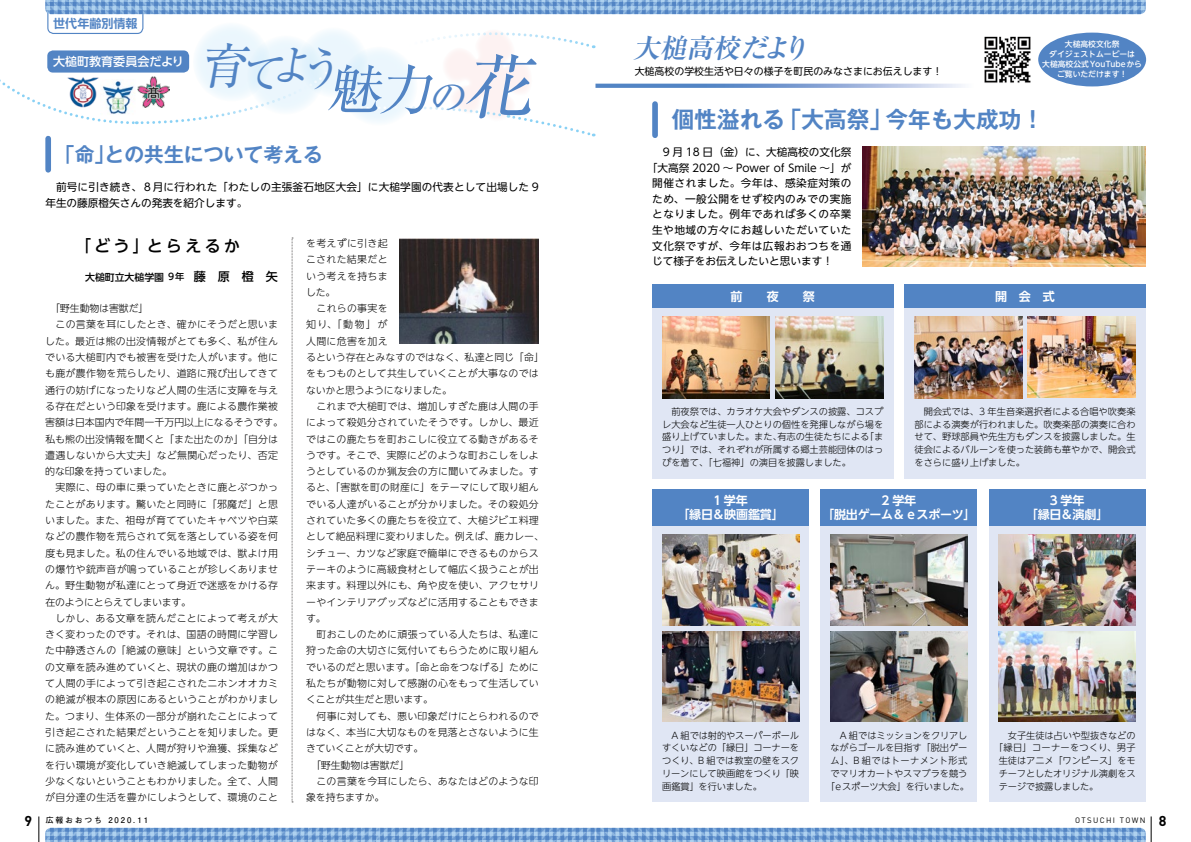
<style>
.page{position:relative;width:1191px;height:842px;background:#fff}
.page>*{position:absolute;margin:0;border:0;box-sizing:border-box;transform-origin:0 0}
.t1{font:italic 54.2px "Ryumin Pro";color:#5284c4}
.t2{font:italic 43.9px "Ryumin Pro";color:#5284c4}
.t3{font:italic 700 26.9px "Ryumin Pro";color:#5284c4}
.t4{font:700 22.7px "Gothic MB101 Pro De";color:#5284c4}
.t5{font:700 19.8px "Gothic MB101 Pro De";color:#5284c4}
.t6{font:500 16.3px "UD Shin Go NT Pro";letter-spacing:.18em;color:#000}
.t7{font:700 12px/14.2px "UD Shin Go NT Pro De";letter-spacing:-.015em;color:#fff;text-align:center}
.t8{font:500 12px "UD Shin Go Pro";color:#fff}
.t9{font:700 12px "Soft Go Std De";color:#5284c4}
.t10{font:10.6px/15.6px "UD Shin Go NT Pro";letter-spacing:.01em;color:#000}
.t11{font:10.6px "UD Shin Go NT Pro";letter-spacing:.045em;color:#000}
.t12{font:10.6px "UD Shin Go NT Pro";letter-spacing:.05em;color:#000}
.t13{font:300 9.9px/16.3px "UD Shin Go NT Pro";letter-spacing:.02em;color:#000}
.t14{font:9.9px "UD Shin M Go Pr 6";color:#000}
.t15{font:500 9.9px "UD Shin Go NT Pro";letter-spacing:-.005em;color:#000}
.t16{font:300 9.2px/12.8px "UD Shin Go NT Pro";color:#000;text-align:justify}
.t17{font:300 9.2px "UD Shin Go NT Pro";letter-spacing:.035em;color:#000}
.t18{font:300 9.2px "UD Shin Go NT Pro";letter-spacing:-.02em;color:#000}
.t19{font:500 7.8px/9.9px "UD Shin M Go Pr 6";color:#fff;text-align:center}
.t20{font:700 7.8px "Futo Go B101 Pro";letter-spacing:.24em;color:#000}
.t21{font:7.8px "DINOT";letter-spacing:.18em;color:#000}
.s1{font-size:48.8px}
.s2{font-weight:500;font-size:37.9px}
.s3{font-size:70.4px}
.s4{font-size:9.2px}
.s5{font-size:12px}
.s6{font-family:"DINOT";font-size:14.2px}
.s7{font-weight:700;font-size:14.2px}
</style>
<div class="page">
<svg style="left:292px;top:238px;width:1px;height:564px"></svg>
<div style="left:45px;top:139px;width:6px;height:31px;background:#5284c4"></div>
<svg style="left:0;top:0;width:1145px;height:139px"></svg>
<div style="left:1038px;top:33px;width:108px;height:53px;background:#5284c4;border-radius:50%"></div>
<img style="left:400px;top:238px;width:139px;height:105px">
<div style="left:652px;top:284px;width:241px;height:194px;background:#e0e6f4"></div>
<img style="left:662px;top:316px;width:108px;height:83px">
<img style="left:775px;top:316px;width:108px;height:83px">
<div style="left:652px;top:284px;width:241px;height:24px;background:#5284c4"></div>
<div style="left:652px;top:502px;width:157px;height:300px;background:#e0e6f4"></div>
<img style="left:662px;top:535px;width:137px;height:90px">
<img style="left:662px;top:631px;width:137px;height:91px">
<div style="left:652px;top:489px;width:157px;height:37px;background:#5284c4"></div>
<div style="left:820px;top:502px;width:157px;height:300px;background:#e0e6f4"></div>
<img style="left:830px;top:535px;width:137px;height:90px">
<img style="left:830px;top:631px;width:137px;height:91px">
<div style="left:820px;top:489px;width:157px;height:37px;background:#5284c4"></div>
<div style="left:988px;top:502px;width:157px;height:300px;background:#e0e6f4"></div>
<img style="left:998px;top:535px;width:137px;height:90px">
<img style="left:998px;top:631px;width:137px;height:91px">
<div style="left:988px;top:489px;width:157px;height:37px;background:#5284c4"></div>
<div style="left:904px;top:284px;width:241px;height:194px;background:#e0e6f4"></div>
<img style="left:914px;top:316px;width:108px;height:83px">
<img style="left:1028px;top:316px;width:107px;height:82px">
<div style="left:904px;top:284px;width:241px;height:24px;background:#5284c4"></div>
<img style="left:979px;top:32px;width:56px;height:55px">
<img style="left:862px;top:147px;width:283px;height:119px">
<svg style="left:39px;top:816px;width:1106px;height:26px"></svg>
<svg style="left:1151px;top:816px;width:1px;height:26px"></svg>
<p class="t9" style="left:53px;top:15px;width:86px">世代年齢別情報</p>
<p class="t8" style="left:53px;top:52px;width:132px">大槌町教育委員会だより</p>
<h2 class="t2" style="left:198px;top:34px;width:156px"><span class="s1">育</span>てよう</h2>
<h1 class="t1" style="left:327px;top:47px;width:226px">魅力<span class="s2">の</span><span class="s3">花</span></h1>
<h3 class="t5" style="left:55px;top:138px;width:269px">「命」との共生について考える</h3>
<p class="t10" style="left:45px;top:179px;width:495px">　前号に引き続き、８月に行われた「わたしの主張釜石地区大会」に大槌学園の代表として出場した 9年生の藤原橙矢さんの発表を紹介します。</p>
<h3 class="t6" style="left:75px;top:233px;width:167px">「どう」とらえるか</h3>
<p class="t15" style="left:85px;top:269px;width:194px">大槌町立大槌学園 <span class="s4">9年　</span><span class="s5">藤　原　橙　矢</span></p>
<p class="t13" style="left:45px;top:300px;width:239px">　「野生動物は害獣だ」<br>　この言葉を耳にしたとき、確かにそうだと思いました。最近は熊の出没情報がとても多く、私が住んでいる大槌町内でも被害を受けた人がいます。他にも鹿が農作物を荒らしたり、道路に飛び出してきて通行の妨げになったりなど人間の生活に支障を与える存在だという印象を受けます。鹿による農作業被害額は日本国内で年間一千万円以上になるそうです。私も熊の出没情報を聞くと「また出たのか」「自分は遭遇しないから大丈夫」など無関心だったり、否定的な印象を持っていました。<br>　実際に、母の車に乗っていたときに鹿とぶつかったことがあります。驚いたと同時に「邪魔だ」と思いました。また、祖母が育てていたキャベツや白菜などの農作物を荒らされて気を落としている姿を何度も見ました。私の住んでいる地域では、獣よけ用の爆竹や銃声音が鳴っていることが珍しくありません。野生動物が私達にとって身近で迷惑をかける存在のようにとらえてしまいます。<br>　しかし、ある文章を読んだことによって考えが大きく変わったのです。それは、国語の時間に学習した中静透さんの「絶滅の意味」という文章です。この文章を読み進めていくと、現状の鹿の増加はかつて人間の手によって引き起こされたニホンオオカミの絶滅が根本の原因にあるということがわかりました。つまり、生体系の一部分が崩れたことによって引き起こされた結果だということを知りました。更に読み進めていくと、人間が狩りや漁獲、採集などを行い環境が変化していき絶滅してしまった動物が少なくないということもわかりました。全て、人間が自分達の生活を豊かにしようとして、環境のこと</p>
<p class="t13" style="left:306px;top:235px;width:239px">を考えずに引き起<br>こされた結果だと<br>いう考えを持ちま<br>した。<br>　これらの事実を<br>知り、「動物」が<br>人間に危害を加え<br>るという存在とみなすのではなく、私達と同じ「命」をもつものとして共生していくことが大事なのではないかと思うようになりました。<br>　これまで大槌町では、増加しすぎた鹿は人間の手によって殺処分されていたそうです。しかし、最近ではこの鹿たちを町おこしに役立てる動きがあるそうです。そこで、実際にどのような町おこしをしようとしているのか猟友会の方に聞いてみました。すると、「害獣を町の財産に」をテーマにして取り組んでいる人達がいることが分かりました。その殺処分されていた多くの鹿たちを役立て、大槌ジビエ料理として絶品料理に変わりました。例えば、鹿カレー、シチュー、カツなど家庭で簡単にできるものからステーキのように高級食材として幅広く扱うことが出来ます。料理以外にも、角や皮を使い、アクセサリーやインテリアグッズなどに活用することもできます。<br>　町おこしのために頑張っている人たちは、私達に狩った命の大切さに気付いてもらうために取り組んでいるのだと思います。「命と命をつなげる」ために私たちが動物に対して感謝の心をもって生活していくことが共生だと思います。<br>　何事に対しても、悪い印象だけにとらわれるのではなく、本当に大切なものを見落とさないように生きていくことが大切です。<br>　「野生動物は害獣だ」<br>　この言葉を今耳にしたら、あなたはどのような印象を持ちますか。</p>
<h3 class="t3" style="left:633px;top:27px;width:185px">大槌高校だより</h3>
<p class="t14" style="left:634px;top:63px;width:309px">大槌高校の学校生活や日々の様子を町民のみなさまにお伝えします！</p>
<p class="t19" style="left:1042px;top:39px;width:101px">⼤槌⾼校⽂化祭<br>ダイジェストムービーは<br>⼤槌⾼校公式YouTubeからご覧いただけます！</p>
<h3 class="t4" style="left:671px;top:101px;width:374px">個性溢れる「大高祭」今年も大成功！</h3>
<p class="t10" style="left:652px;top:144px;width:201px">　9 月 18 日（金）に、大槌高校の文化祭</p>
<p class="t10" style="left:647px;top:159px;width:206px">「大高祭 2020 〜 Power of Smile 〜」が</p>
<p class="t12" style="left:652px;top:174px;width:201px">開催されました。今年は、感染症対策の</p>
<p class="t11" style="left:652px;top:190px;width:201px">ため、一般公開をせず校内のみでの実施</p>
<p class="t11" style="left:652px;top:206px;width:201px">となりました。例年であれば多くの卒業</p>
<p class="t11" style="left:652px;top:221px;width:201px">生や地域の方々にお越しいただいていた</p>
<p class="t11" style="left:652px;top:237px;width:201px">文化祭ですが、今年は広報おおつちを通</p>
<p class="t10" style="left:652px;top:253px;width:182px">じて様子をお伝えしたいと思います！</p>
<p class="t7" style="left:730px;top:288px;width:86px">前　　夜　　祭</p>
<p class="t7" style="left:995px;top:288px;width:61px">開　会　式</p>
<p class="t16" style="left:662px;top:405px;width:223px">　前夜祭では、カラオケ大会やダンスの披露、コスプレ大会など生徒一人ひとりの個性を発揮しながら場を盛り上げていました。また、有志の生徒たちによる「まつり」では、それぞれが所属する郷土芸能団体のはっぴを着て、「七福神」の演目を披露しました。</p>
<p class="t16" style="left:914px;top:405px;width:223px">　開会式では、3 年生音楽選択者による合唱や吹奏楽部による演奏が行われました。吹奏楽部の演奏に合わせて、野球部員や先生方もダンスを披露しました。生徒会によるバルーンを使った装飾も華やかで、開会式をさらに盛り上げました。</p>
<p class="t7" style="left:677px;top:493px;width:108px">1学年<br>「縁日＆映画鑑賞」</p>
<p class="t7" style="left:822px;top:493px;width:155px">2 学年<br>「脱出ゲーム＆ eスポーツ」</p>
<p class="t7" style="left:1025px;top:493px;width:84px">3 学年<br>「縁日＆演劇」</p>
<p class="t16" style="left:662px;top:728px;width:139px">　A 組では射的やスーパーボールすくいなどの「縁日」コーナーをつくり、B 組では教室の壁をスクリーンにして映画館をつくり「映画鑑賞」を行いました。</p>
<p class="t16" style="left:825px;top:728px;width:145px;text-align:center">　A 組ではミッションをクリアしながらゴールを目指す「脱出ゲーム」、B 組ではトーナメント形式でマリオカートやスマブラを競う「eスポーツ大会」を行いました。</p>
<p class="t16" style="left:998px;top:728px;width:138px">　女子生徒は占いや型抜きなどの</p>
<p class="t17" style="left:994px;top:740px;width:143px">「縁日」コーナーをつくり、男子</p>
<p class="t16" style="left:998px;top:754px;width:138px">生徒はアニメ「ワンピース」をモ</p>
<p class="t16" style="left:998px;top:767px;width:138px">チーフとしたオリジナル演劇をス</p>
<p class="t18" style="left:998px;top:779px;width:101px">テージで披露しました。</p>
<p class="t20" style="left:24px;top:814px;width:125px"><span class="s6">9</span> 広報おおつち 2020.11</p>
<p class="t21" style="left:1075px;top:815px;width:93px">OTSUCHI TOWN <span class="s7">8</span></p>
</div>
